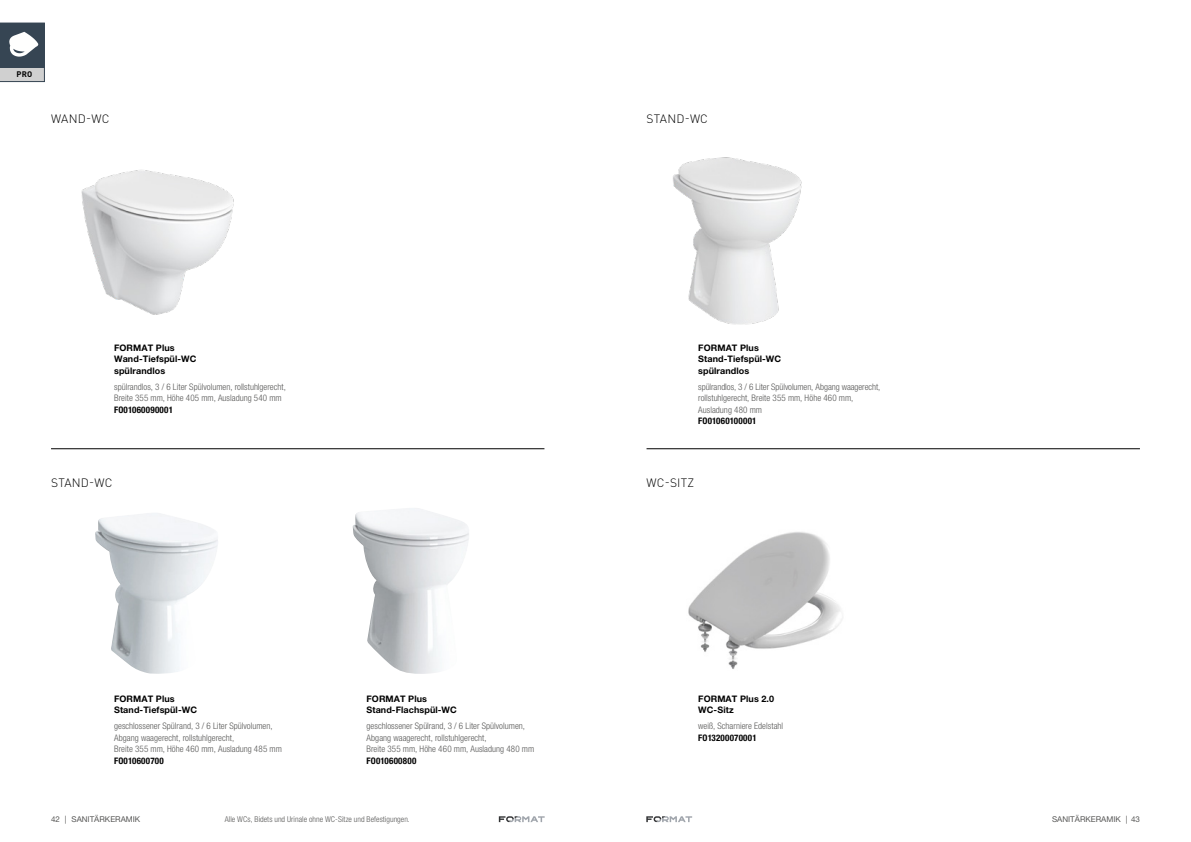
<style>
.page{position:relative;width:1191px;height:842px;background:#fff}
.page>*{position:absolute;margin:0;border:0;box-sizing:border-box;transform-origin:0 0}
.t1{font:300 12px "DIN Pro";letter-spacing:.02em;color:#000}
.t2{font:300 condensed 9px/11.5px "Helvetica Neue LT Pro";letter-spacing:.005em;color:#575756}
.t3{font:700 9px/11.5px "Helvetica Neue LT Pro";letter-spacing:.01em;color:#000}
.t4{font:700 condensed 9px "Helvetica Neue LT Pro";letter-spacing:.02em;color:#000}
.t5{font:300 condensed 8px "Helvetica Neue LT Pro";letter-spacing:.01em;color:#575756}
.t6{font:8px "Helvetica Neue LT Pro";color:#575756}
.t7{font:700 8px "DIN Pro";color:#000}
</style>
<div class="page">
<svg style="left:499px;top:816px;width:45px;height:6px"></svg>
<svg style="left:646px;top:816px;width:46px;height:6px"></svg>
<img style="left:673px;top:157px;width:129px;height:168px">
<img style="left:95px;top:513px;width:123px;height:161px">
<img style="left:353px;top:508px;width:116px;height:166px">
<svg style="left:0;top:23px;width:45px;height:59px"></svg>
<hr style="left:646px;top:449px;width:494px;height:1px;background:#000">
<hr style="left:51px;top:449px;width:493px;height:1px;background:#000">
<img style="left:81px;top:170px;width:153px;height:145px">
<img style="left:688px;top:532px;width:154px;height:137px">
<p class="t7" style="left:17px;top:69px;width:17px">PRO</p>
<h1 class="t1" style="left:51px;top:111px;width:60px">WAND-WC</h1>
<h1 class="t1" style="left:646px;top:111px;width:63px">STAND-WC</h1>
<p class="t3" style="left:114px;top:342px;width:84px">FORMAT Plus<br>Wand-Tiefspül-WC spülrandlos</p>
<p class="t2" style="left:114px;top:381px;width:173px">spülrandlos, 3 / 6 Liter Spülvolumen, rollstuhlgerecht,<br>Breite 355 mm, Höhe 405 mm, Ausladung 540 mm</p>
<p class="t4" style="left:114px;top:404px;width:60px">FO01060090001</p>
<h1 class="t1" style="left:51px;top:475px;width:63px">STAND-WC</h1>
<p class="t3" style="left:114px;top:693px;width:84px">FORMAT Plus<br>Stand-Tiefspül-WC</p>
<p class="t2" style="left:114px;top:720px;width:169px">geschlossener Spülrand, 3 / 6 Liter Spülvolumen,<br>Abgang waagerecht, rollstuhlgerecht,<br>Breite 355 mm, Höhe 460 mm, Ausladung 485 mm</p>
<p class="t4" style="left:114px;top:755px;width:51px">FO010600700</p>
<p class="t3" style="left:366px;top:693px;width:92px">FORMAT Plus<br>Stand-Flachspül-WC</p>
<p class="t2" style="left:366px;top:720px;width:169px">geschlossener Spülrand, 3 / 6 Liter Spülvolumen,<br>Abgang waagerecht, rollstuhlgerecht,<br>Breite 355 mm, Höhe 460 mm, Ausladung 480 mm</p>
<p class="t4" style="left:366px;top:755px;width:51px">FO010600800</p>
<p class="t3" style="left:698px;top:342px;width:84px">FORMAT Plus<br>Stand-Tiefspül-WC spülrandlos</p>
<p class="t2" style="left:698px;top:381px;width:184px">spülrandlos, 3 / 6 Liter Spülvolumen, Abgang waagerecht, rollstuhlgerecht, Breite 355 mm, Höhe 460 mm,<br>Ausladung 480 mm</p>
<p class="t4" style="left:698px;top:415px;width:60px">FO01060100001</p>
<h1 class="t1" style="left:646px;top:475px;width:49px">WC-SITZ</h1>
<p class="t3" style="left:698px;top:693px;width:77px">FORMAT Plus 2.0<br>WC-Sitz</p>
<p class="t2" style="left:698px;top:720px;width:86px">weiß, Scharniere Edelstahl</p>
<p class="t4" style="left:698px;top:732px;width:60px">FO13200070001</p>
<p class="t6" style="left:51px;top:814px;width:91px">42 | SANITÄRKERAMIK</p>
<p class="t6" style="left:1052px;top:815px;width:89px">SANITÄRKERAMIK | 43</p>
<p class="t5" style="left:225px;top:815px;width:187px">Alle WCs, Bidets und Urinale ohne WC-Sitze und Befestigungen.</p>
</div>
